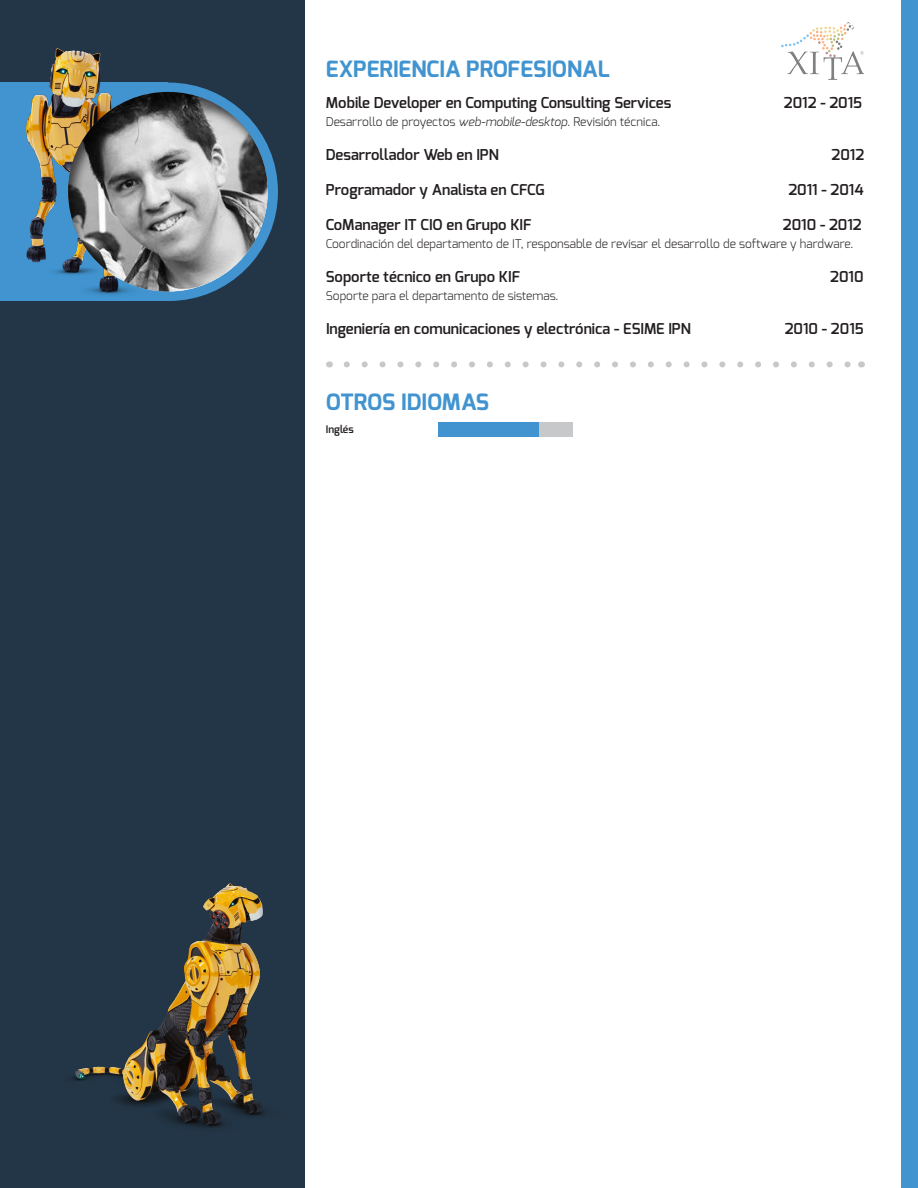
<style>
.page{position:relative;width:918px;height:1188px;background:#fff}
.page>*{position:absolute;margin:0;border:0;box-sizing:border-box;transform-origin:0 0}
.AZUL{font:700 22.5px "Exo";color:#4194d0}
.t1{font:600 15px "Exo";color:#231f20}
.t2{font:300 12px "Exo";color:#231f20}
.t3{font:600 10.5px "Exo";color:#231f20}
.s1{font-style:italic}
</style>
<div class="page">
<div style="left:0;top:0;width:304px;height:1188px;background:#233647"></div>
<div style="left:0;top:83px;width:168px;height:218px;background:#4194d0"></div>
<div style="left:902px;top:0;width:16px;height:1188px;background:#4194d0"></div>
<svg style="left:347px;top:361px;width:504px;height:6px"></svg>
<div style="left:438px;top:423px;width:135px;height:14px;background:#c7c8ca"></div>
<div style="left:438px;top:423px;width:101px;height:14px;background:#4194d0"></div>
<img style="left:27px;top:49px;width:186px;height:248px">
<div style="left:66px;top:92px;width:203px;height:202px;background:#231f20;opacity:.75"></div>
<img style="left:782px;top:23px;width:82px;height:56px">
<img style="left:72px;top:883px;width:193px;height:245px">
<p class="AZUL" style="left:326px;top:54px;width:285px">EXPERIENCIA PROFESIONAL</p>
<p class="t1" style="left:326px;top:93px;width:347px">Mobile Developer en Computing Consulting Services</p>
<p class="t1" style="left:784px;top:93px;width:80px">2012 - 2015</p>
<p class="t2" style="left:326px;top:114px;width:336px">Desarrollo de proyectos <span class="s1">web-mobile-desktop</span>. Revisión técnica.</p>
<p class="t1" style="left:326px;top:145px;width:175px">Desarrollador Web en IPN</p>
<p class="t1" style="left:831px;top:145px;width:34px">2012</p>
<p class="t1" style="left:326px;top:180px;width:220px">Programador y Analista en CFCG</p>
<p class="t1" style="left:788px;top:180px;width:77px">2011 - 2014</p>
<p class="t1" style="left:326px;top:215px;width:207px">CoManager IT CIO en Grupo KIF</p>
<p class="t1" style="left:783px;top:215px;width:80px">2010 - 2012</p>
<p class="t2" style="left:326px;top:236px;width:529px">Coordinación del departamento de IT, responsable de revisar el desarrollo de software y hardware.</p>
<p class="t1" style="left:326px;top:267px;width:196px">Soporte técnico en Grupo KIF</p>
<p class="t1" style="left:830px;top:267px;width:35px">2010</p>
<p class="t1" style="left:326px;top:319px;width:366px">Ingeniería en comunicaciones y electrónica - ESIME IPN</p>
<p class="t1" style="left:785px;top:319px;width:81px">2010 - 2015</p>
<p class="t2" style="left:326px;top:288px;width:234px">Soporte para el departamento de sistemas.</p>
<p class="AZUL" style="left:326px;top:387px;width:165px">OTROS IDIOMAS</p>
<p class="t3" style="left:326px;top:423px;width:29px">Inglés</p>
</div>
